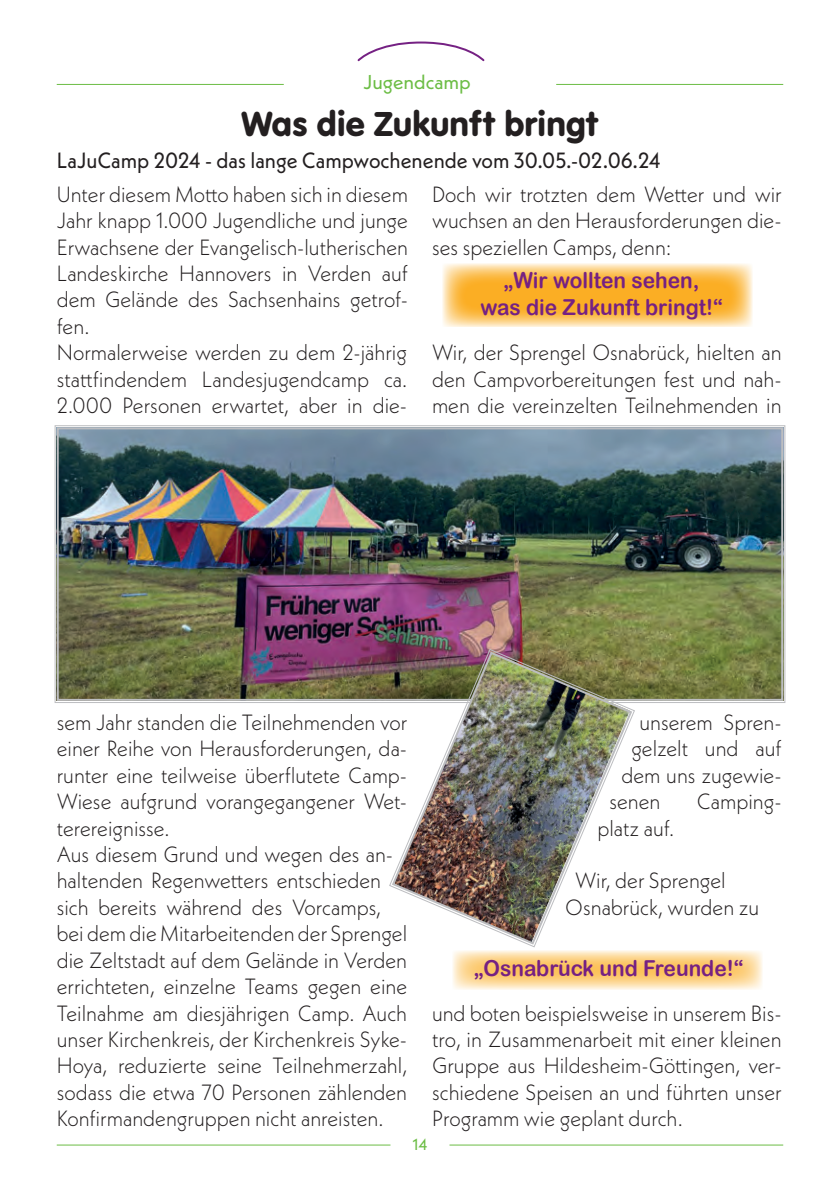
<style>
.page{position:relative;width:840px;height:1191px;background:#fff}
.page>*{position:absolute;margin:0;border:0;box-sizing:border-box;transform-origin:0 0}
.t1{font:36px "VAG Rundschrift D";color:#231f20}
.t2{font:300 22px/26.4px "Neue Kabel";color:#231f20;scale:.95 1}
.t3{font:22px/26.4px "Arial Rounded MT Bold";color:#752183;text-align:center;scale:.95 1}
.t4{font:22px "Neue Kabel";color:#231f20;scale:.95 1}
.t5{font:20px "Neue Kabel";color:#6cbd45}
.t6{font:16px "Neue Kabel";color:#6cbd45}
</style>
<div class="page">
<hr style="left:57px;top:1144px;width:333px;height:1px;background:#6cbd45">
<hr style="left:449px;top:1144px;width:333px;height:1px;background:#6cbd45">
<hr style="left:57px;top:84px;width:226px;height:1px;background:#6cbd45">
<hr style="left:556px;top:84px;width:226px;height:1px;background:#6cbd45">
<svg style="left:357px;top:41px;width:128px;height:21px"></svg>
<svg style="left:442px;top:263px;width:310px;height:64px;background:#fbc25b"></svg>
<img style="left:54px;top:425px;width:731px;height:278px">
<div style="left:57px;top:427px;width:725px;height:274px;border:2px solid #bcbdc0"></div>
<svg style="left:453px;top:950px;width:309px;height:39px;background:#fcd794"></svg>
<svg style="left:388px;top:648px;width:247px;height:299px"></svg>
<img style="left:390px;top:650px;width:243px;height:296px">
<p class="t5" style="left:363px;top:69px;width:109px">Jugendcamp</p>
<h1 class="t1" style="left:241px;top:103px;width:358px">Was die Zukunft bringt</h1>
<p class="t4" style="left:57px;top:146px;width:636px">LaJuCamp 2024 - das lange Campwochenende vom 30.05.-02.06.24</p>
<p class="t2" style="left:57px;top:181px;width:371px">Unter diesem Motto haben sich in diesem Jahr knapp 1.000 Jugendliche und junge Erwachsene der Evangelisch-lutherischen Landeskirche Hannovers in Verden auf dem Gelände des Sachsenhains getrof&shy;fen.<br>Normalerweise werden zu dem 2-jährig stattfindendem Landesjugendcamp ca.<br>2.000 Personen erwartet, aber in die-</p>
<p class="t2" style="left:432px;top:181px;width:369px;text-align:justify">Doch wir trotzten dem Wetter und wir wuchsen an den Herausforderungen die&shy;ses speziellen Camps, denn:</p>
<p class="t3" style="left:480px;top:267px;width:256px">„Wir wollten sehen,<br>was die Zukunft bringt!“</p>
<p class="t2" style="left:432px;top:339px;width:369px;text-align:justify">Wir, der Sprengel Osnabrück, hielten an den Campvorbereitungen fest und nah&shy;men die vereinzelten Teilnehmenden in</p>
<p class="t2" style="left:57px;top:709px;width:370px">sem Jahr standen die Teilnehmenden vor einer Reihe von Herausforderungen, da&shy;runter eine teilweise überflutete Camp-Wiese aufgrund vorangegangener Wet&shy;terereignisse.<br>Aus diesem Grund und wegen des an&shy;haltenden Regenwetters entschieden sich bereits während des Vorcamps, bei dem die Mitarbeitenden der Sprengel die Zeltstadt auf dem Gelände in Verden errichteten, einzelne Teams gegen eine Teilnahme am diesjährigen Camp. Auch unser Kirchenkreis, der Kirchenkreis Syke-Hoya, reduzierte seine Teilnehmerzahl, sodass die etwa 70 Personen zählenden Konfirmandengruppen nicht anreisten.</p>
<p class="t2" style="left:639px;top:709px;width:151px">unserem Spren-</p>
<p class="t2" style="left:631px;top:735px;width:160px">gelzelt und auf</p>
<p class="t2" style="left:621px;top:761px;width:170px">dem uns zugewie-</p>
<p class="t2" style="left:609px;top:788px;width:55px">senen</p>
<p class="t2" style="left:696px;top:788px;width:91px">Camping-</p>
<p class="t2" style="left:597px;top:814px;width:82px">platz auf.</p>
<p class="t2" style="left:565px;top:867px;width:205px;text-indent:10px">Wir, der Sprengel<br>Osnabrück, wurden zu</p>
<p class="t3" style="left:474px;top:954px;width:285px">„Osnabrück und Freunde!“</p>
<p class="t2" style="left:432px;top:999px;width:369px;text-align:justify">und boten beispielsweise in unserem Bis&shy;tro, in Zusammenarbeit mit einer kleinen Gruppe aus Hildesheim-Göttingen, ver&shy;schiedene Speisen an und führten unser Programm wie geplant durch.</p>
<p class="t6" style="left:412px;top:1133px;width:17px">14</p>
</div>
